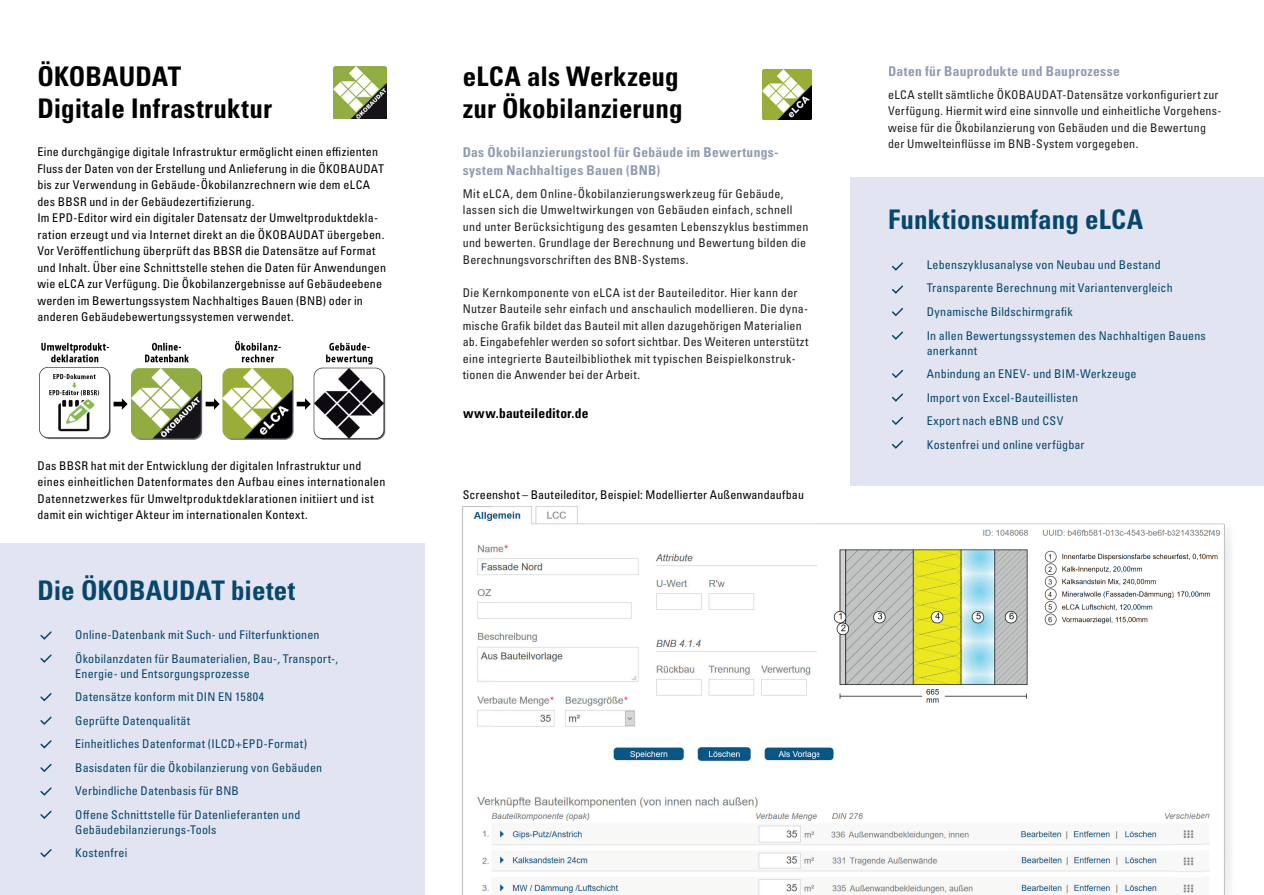
<style>
.page{position:relative;width:1264px;height:895px;background:#fff}
.page>*{position:absolute;margin:0;border:0;box-sizing:border-box;transform-origin:0 0}
.t1{font:700 condensed 27px/32.4px "Univers LT Pro";letter-spacing:.005em;color:#000001}
.t2{font:700 condensed 27px "Univers LT Pro";letter-spacing:.005em;color:#06476b}
.t3{font:700 condensed 13.5px/18px "Univers LT Pro";letter-spacing:.025em;color:#909bb0}
.t4{font:700 condensed 13.5px "Univers LT Pro";letter-spacing:.015em;color:#000001}
.t5{font:condensed 12px/16.5px "Univers LT Pro";letter-spacing:.02em;color:#000001}
.t6{font:condensed 12px/16.5px "Univers LT Pro";letter-spacing:.025em;color:#231f20}
.t7{font:condensed 12px/23.5px "Univers LT Pro";letter-spacing:.02em;color:#06476b}
</style>
<div class="page">
<img style="left:1224px;top:525px;width:7px;height:370px">
<img style="left:462px;top:506px;width:1px;height:389px">
<div style="left:0;top:542px;width:424px;height:353px;background:#e2e4f2"></div>
<img style="left:762px;top:70px;width:49px;height:49px">
<img style="left:39px;top:341px;width:347px;height:99px">
<img style="left:334px;top:66px;width:52px;height:53px">
<svg style="left:40px;top:631px;width:12px;height:9px"></svg>
<svg style="left:40px;top:654px;width:12px;height:9px"></svg>
<svg style="left:40px;top:693px;width:12px;height:9px"></svg>
<svg style="left:40px;top:716px;width:12px;height:9px"></svg>
<svg style="left:40px;top:740px;width:12px;height:9px"></svg>
<svg style="left:40px;top:763px;width:12px;height:9px"></svg>
<svg style="left:40px;top:787px;width:12px;height:9px"></svg>
<svg style="left:40px;top:810px;width:12px;height:9px"></svg>
<svg style="left:40px;top:849px;width:12px;height:9px"></svg>
<img style="left:463px;top:506px;width:761px;height:389px">
<div style="left:850px;top:177px;width:413px;height:308px;background:#e2e4f2"></div>
<svg style="left:892px;top:262px;width:11px;height:9px"></svg>
<svg style="left:892px;top:285px;width:11px;height:9px"></svg>
<svg style="left:892px;top:308px;width:12px;height:9px"></svg>
<svg style="left:892px;top:331px;width:11px;height:9px"></svg>
<svg style="left:892px;top:369px;width:12px;height:9px"></svg>
<svg style="left:892px;top:393px;width:11px;height:9px"></svg>
<svg style="left:892px;top:416px;width:12px;height:9px"></svg>
<svg style="left:892px;top:440px;width:11px;height:9px"></svg>
<h1 class="t1" style="left:37px;top:60px;width:236px">ÖKOBAUDAT<br>Digitale Infrastruktur</h1>
<h1 class="t1" style="left:463px;top:60px;width:221px">eLCA als Werkzeug zur Ökobilanzierung</h1>
<p class="t5" style="left:37px;top:143px;width:350px">Eine durchgängige digitale Infrastruktur ermöglicht einen effizienten Fluss der Daten von der Erstellung und Anlieferung in die ÖKOBAUDAT bis zur Verwendung in Gebäude-Ökobilanzrechnern wie dem eLCA des BBSR und in der Gebäudezertifizierung.<br>Im EPD-Editor wird ein digitaler Datensatz der Umweltproduktdekla&shy;ration erzeugt und via Internet direkt an die ÖKOBAUDAT übergeben.<br>Vor Veröffentlichung überprüft das BBSR die Datensätze auf Format und Inhalt. Über eine Schnittstelle stehen die Daten für Anwendungen wie eLCA zur Verfügung. Die Ökobilanzergebnisse auf Gebäudeebene werden im Bewertungssystem Nachhaltiges Bauen (BNB) oder in anderen Gebäudebewertungssystemen verwendet.</p>
<p class="t5" style="left:38px;top:457px;width:349px">Das BBSR hat mit der Entwicklung der digitalen Infrastruktur und eines einheitlichen Datenformates den Aufbau eines internationalen Datennetzwerkes für Umweltproduktdeklarationen initiiert und ist damit ein wichtiger Akteur im internationalen Kontext.</p>
<h1 class="t2" style="left:37px;top:574px;width:259px">Die ÖKOBAUDAT bietet</h1>
<p class="t7" style="left:75px;top:622px;width:264px">Online-Datenbank mit Such- und Filterfunktionen<br>Ökobilanzdaten für Baumaterialien, Bau-, Transport-,</p>
<p class="t7" style="left:75px;top:661px;width:248px">Energie- und Entsorgungsprozesse<br>Datensätze konform mit DIN EN 15804<br>Geprüfte Datenqualität<br>Einheitliches Datenformat (ILCD+EPD-Format)<br>Basisdaten für die Ökobilanzierung von Gebäuden Verbindliche Datenbasis für BNB<br>Offene Schnittstelle für Datenlieferanten und</p>
<p class="t7" style="left:75px;top:817px;width:143px">Gebäudebilanzierungs-Tools<br>Kostenfrei</p>
<p class="t3" style="left:463px;top:143px;width:317px">Das Ökobilanzierungstool für Gebäude im Bewertungs&shy;system Nachhaltiges Bauen (BNB)</p>
<p class="t6" style="left:463px;top:185px;width:347px">Mit eLCA, dem Online-Ökobilanzierungswerkzeug für Gebäude, lassen sich die Umweltwirkungen von Gebäuden einfach, schnell und unter Berücksichtigung des gesamten Lebenszyklus bestimmen und bewerten. Grundlage der Berechnung und Bewertung bilden die Berechnungsvorschriften des BNB-Systems.</p>
<p class="t6" style="left:463px;top:284px;width:347px">Die Kernkomponente von eLCA ist der Bauteileditor. Hier kann der Nutzer Bauteile sehr einfach und anschaulich modellieren. Die dyna&shy;mische Grafik bildet das Bauteil mit allen dazugehörigen Materialien ab. Eingabefehler werden so sofort sichtbar. Des Weiteren unterstützt eine integrierte Bauteilbibliothek mit typischen Beispielkonstruk&shy;tionen die Anwender bei der Arbeit.</p>
<p class="t4" style="left:463px;top:405px;width:127px">www.bauteileditor.de</p>
<p class="t5" style="left:463px;top:486px;width:343px">Screenshot – Bauteileditor, Beispiel: Modellierter Außenwandaufbau</p>
<p class="t3" style="left:888px;top:62px;width:233px">Daten für Bauprodukte und Bauprozesse</p>
<p class="t6" style="left:888px;top:86px;width:335px">eLCA stellt sämtliche ÖKOBAUDAT-Datensätze vorkonfiguriert zur Verfügung. Hiermit wird eine sinnvolle und einheitliche Vorgehens&shy;weise für die Ökobilanzierung von Gebäuden und die Bewertung der Umwelteinflüsse im BNB-System vorgegeben.</p>
<h1 class="t2" style="left:888px;top:203px;width:257px">Funktionsumfang eLCA</h1>
<p class="t7" style="left:926px;top:252px;width:281px">Lebenszyklusanalyse von Neubau und Bestand Transparente Berechnung mit Variantenvergleich Dynamische Bildschirmgrafik<br>In allen Bewertungssystemen des Nachhaltigen Bauens</p>
<p class="t7" style="left:926px;top:338px;width:211px">anerkannt<br>Anbindung an ENEV- und BIM-Werkzeuge<br>Import von Excel-Bauteillisten<br>Export nach eBNB und CSV<br>Kostenfrei und online verfügbar</p>
</div>
